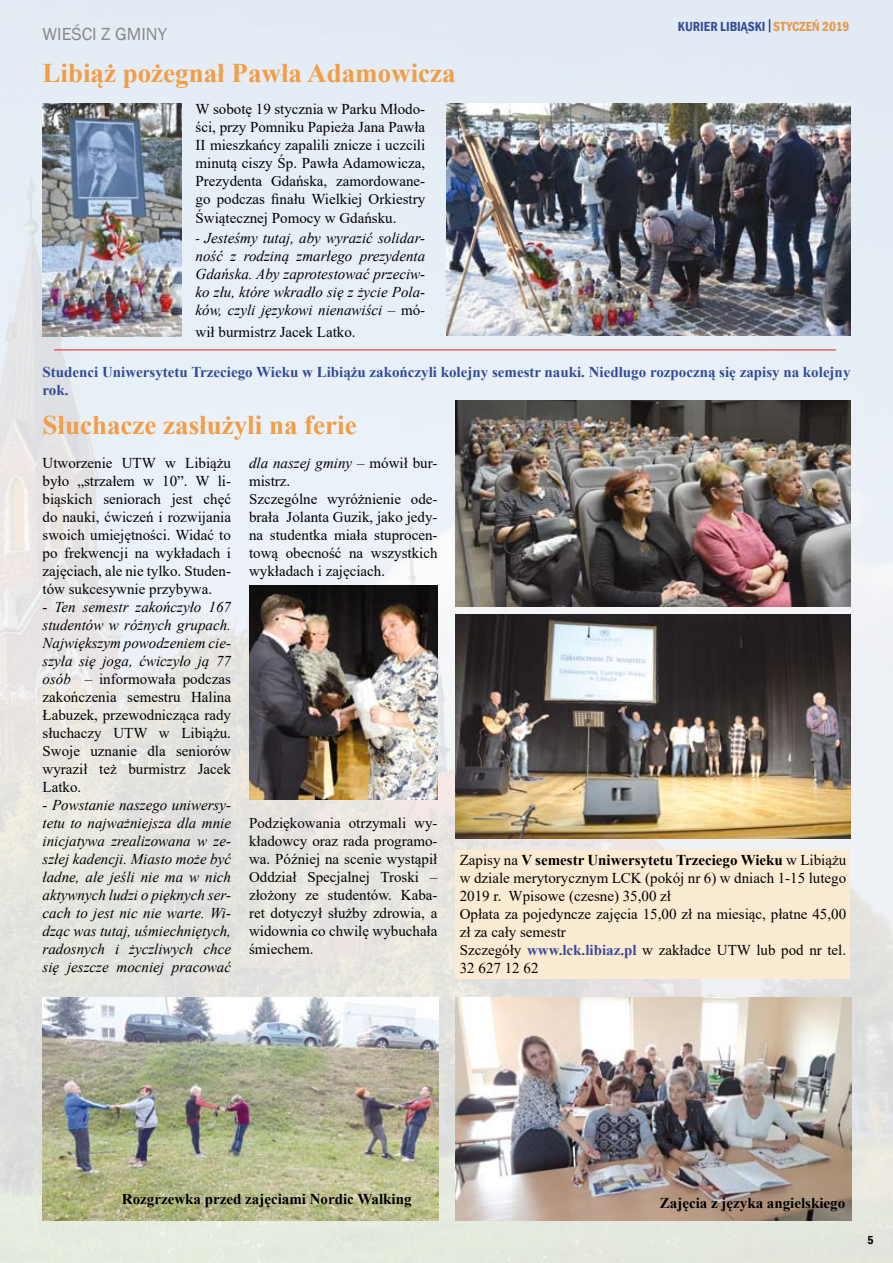
<style>
.page{position:relative;width:893px;height:1263px;background:#fff}
.page>*{position:absolute;margin:0;border:0;box-sizing:border-box;transform-origin:0 0}
.t1{font:700 27px "Times New Roman";color:#f39d44}
.t2{font:18px "Franklin Gothic";color:#88888a}
.t3{font:15px/18px "Times New Roman";color:#000;text-align:justify}
.t4{font:italic 15px/18px "Times New Roman";color:#000;text-align:justify}
.t5{font:700 15px/18px "Times New Roman";color:#334a97}
.t6{font:700 15px "Times New Roman";color:#000}
.t7{font:600 condensed 13.5px "Franklin Gothic";color:#304996}
.t8{font:600 condensed 12px "Franklin Gothic";color:#000}
.s1{color:#f39c43}
.s2{font-family:"Arno Pro";font-size:16.5px}
.s3{font-style:normal}
.s4{font-style:italic}
.s5{font-weight:700}
.s6{font-weight:700;color:#3a4c98}
</style>
<div class="page">
<img style="left:0;top:0;width:893px;height:1263px">
<svg style="left:769px;top:19px;width:1px;height:13px"></svg>
<hr style="left:54px;top:350px;width:782px;height:1px;background:#e31b19">
<img style="left:446px;top:103px;width:405px;height:233px">
<img style="left:43px;top:103px;width:138px;height:233px">
<img style="left:249px;top:585px;width:188px;height:214px">
<img style="left:43px;top:997px;width:396px;height:223px">
<img style="left:455px;top:997px;width:397px;height:223px">
<img style="left:455px;top:400px;width:395px;height:207px">
<img style="left:455px;top:614px;width:395px;height:225px">
<div style="left:455px;top:850px;width:395px;height:129px;background:#fcebd3"></div>
<p class="t7" style="left:678px;top:17px;width:173px">KURIER LIBIĄSKI <span class="s1">STYCZEŃ 2019</span></p>
<p class="t2" style="left:43px;top:23px;width:126px">WIEŚCI Z GMINY</p>
<h1 class="t1" style="left:43px;top:54px;width:415px">Libiąż pożegnał Pawła Adamowicza</h1>
<p class="t3" style="left:196px;top:99px;width:231px">W sobotę 19 stycznia w Parku Młodo&shy;ści, przy Pomniku Papieża Jana Pawła II mieszkańcy zapalili znicze i uczcili minutą ciszy Śp. Pawła Adamowicza, Prezydenta Gdańska, zamordowane&shy;go podczas finału Wielkiej Orkiestry</p>
<p class="t3" style="left:196px;top:209px;width:202px">Świątecznej Pomocy w Gdańsku.</p>
<p class="t4" style="left:196px;top:229px;width:231px"><span class="s2">-</span> Jesteśmy tutaj, aby wyrazić solidar&shy;ność z rodziną zmarłego prezydenta Gdańska. Aby zaprotestować przeciw&shy;ko złu, które wkradło się z życie Pola&shy;ków, czyli językowi nienawiści <span class="s3">– mó-</span></p>
<p class="t3" style="left:196px;top:322px;width:161px">wił burmistrz Jacek Latko.</p>
<p class="t5" style="left:43px;top:363px;width:809px">Studenci Uniwersytetu Trzeciego Wieku w Libiążu zakończyli kolejny semestr nauki. Niedługo rozpoczną się zapisy na kolejny rok.</p>
<h1 class="t1" style="left:43px;top:406px;width:316px">Słuchacze zasłużyli na ferie</h1>
<p class="t3" style="left:43px;top:453px;width:190px">Utworzenie UTW w Libiążu było „strzałem w 10”. W li&shy;biąskich seniorach jest chęć do nauki, ćwiczeń i rozwijania swoich umiejętności. Widać to po frekwencji na wykładach i zajęciach, ale nie tylko. Studen&shy;tów sukcesywnie przybywa.</p>
<p class="t3" style="left:43px;top:597px;width:190px"><span class="s4">- Ten semestr zakończyło 167 studentów w różnych grupach.<br>Największym powodzeniem cie&shy;szyła się joga, ćwiczyło ją 77 osób</span> – informowała podczas zakończenia semestru Halina Łabuzek, przewodnicząca rady słuchaczy UTW w Libiążu.<br>Swoje uznanie dla seniorów wyraził też burmistrz Jacek Latko.</p>
<p class="t4" style="left:43px;top:795px;width:190px">- Powstanie naszego uniwersy&shy;tetu to najważniejsza dla mnie inicjatywa zrealizowana w ze&shy;szłej kadencji. Miasto może być ładne, ale jeśli nie ma w nich aktywnych ludzi o pięknych ser&shy;cach to jest nic nie warte. Wi&shy;dząc was tutaj, uśmiechniętych, radosnych i życzliwych chce się jeszcze mocniej pracować</p>
<p class="t3" style="left:249px;top:453px;width:190px;text-align:left"><span class="s4">dla naszej gminy</span> – mówił bur&shy;mistrz.<br>Szczególne wyróżnienie ode&shy;brała Jolanta Guzik, jako jedy&shy;na studentka miała stuprocen&shy;tową obecność na wszystkich wykładach i zajęciach.</p>
<p class="t3" style="left:249px;top:813px;width:190px">Podziękowania otrzymali wy&shy;kładowcy oraz rada programo&shy;wa. Później na scenie wystąpił Oddział Specjalnej Troski – złożony ze studentów. Kaba&shy;ret dotyczył służby zdrowia, a widownia co chwilę wybuchała śmiechem.</p>
<p class="t3" style="left:460px;top:850px;width:388px;text-align:left">Zapisy na <span class="s5">V semestr Uniwersytetu Trzeciego Wieku</span> w Libiążu w dziale merytorycznym LCK (pokój nr 6) w dniach 1-15 lutego 2019 r. Wpisowe (czesne) 35,00 zł<br>Opłata za pojedyncze zajęcia 15,00 zł na miesiąc, płatne 45,00 zł za cały semestr<br>Szczegóły <span class="s6">www.lck.libiaz.pl</span> w zakładce UTW lub pod nr tel.<br>32 627 12 62</p>
<p class="t6" style="left:122px;top:1188px;width:291px">Rozgrzewka przed zajęciami Nordic Walking</p>
<p class="t6" style="left:660px;top:1192px;width:187px">Zajęcia z języka angielskiego</p>
<p class="t8" style="left:868px;top:1232px;width:8px">5</p>
</div>
